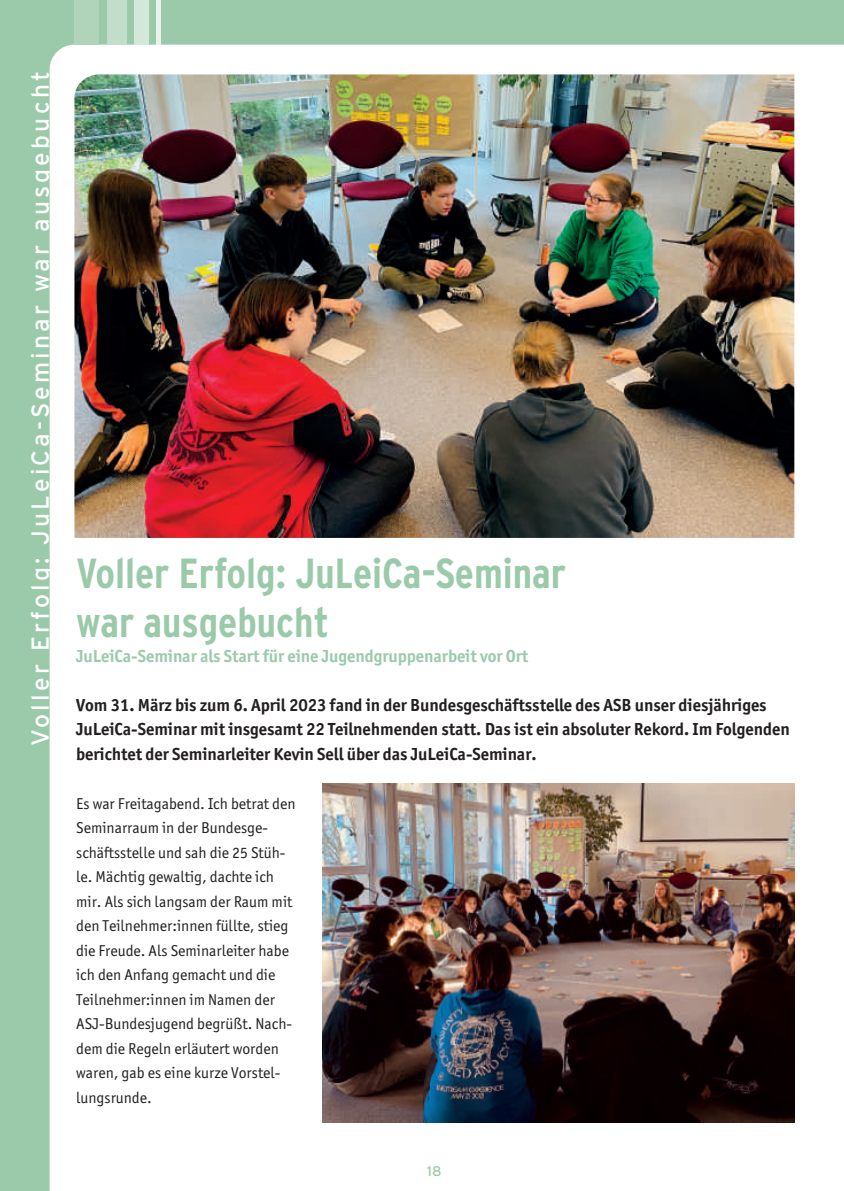
<style>
.page{position:relative;width:844px;height:1191px;background:#fff}
.page>*{position:absolute;margin:0;border:0;box-sizing:border-box;transform-origin:0 0}
.t1{font:700 condensed 42px/49px "Interstate";color:#9bcaaa}
.t2{font:24.5px "Interstate";letter-spacing:.13em;color:#fff}
.t3{font:700 17.5px/24.5px "Officina Sans ITC Pro";letter-spacing:-.005em;color:#231f20}
.t4{font:700 17.5px "Officina Sans ITC Pro";letter-spacing:-.005em;color:#9bcaaa}
.t5{font:15.75px/24.5px "Officina Sans ITC Pro";color:#231f20}
.t6{font:14px "Interstate";color:#9bcaaa}
</style>
<div class="page">
<hr style="left:843px;top:0;width:1px;height:45px;background:#9bcaaa">
<div style="left:0;top:0;width:843px;height:1191px;background:#9bcaaa"></div>
<div style="left:50px;top:45px;width:793px;height:1146px;background:#fff"></div>
<div style="left:74px;top:0;width:25px;height:45px;background:#afd4b9"></div>
<div style="left:107px;top:0;width:19px;height:45px;background:#c2ddc9"></div>
<div style="left:134px;top:0;width:15px;height:45px;background:#d4e7d8"></div>
<div style="left:156px;top:0;width:5px;height:45px;background:#e9f3eb"></div>
<img style="left:74px;top:74px;width:720px;height:464px">
<img style="left:322px;top:783px;width:472px;height:340px">
<h2 class="t2" style="left:31px;top:746px;width:676px;rotate:-90deg">Voller Erfolg: JuLeiCa-Seminar war ausgebucht</h2>
<h1 class="t1" style="left:76px;top:552px;width:491px">Voller Erfolg: JuLeiCa-Seminar war ausgebucht</h1>
<p class="t4" style="left:76px;top:649px;width:453px">JuLeiCa-Seminar als Start für eine Jugendgruppenarbeit vor Ort</p>
<p class="t3" style="left:76px;top:694px;width:714px">Vom 31. März bis zum 6. April 2023 fand in der Bundesgeschäftsstelle des ASB unser diesjähriges<br>JuLeiCa-Seminar mit insgesamt 22 Teilnehmenden statt. Das ist ein absoluter Rekord. Im Folgenden berichtet der Seminarleiter Kevin Sell über das JuLeiCa-Seminar.</p>
<p class="t5" style="left:76px;top:792px;width:221px">Es war Freitagabend. Ich betrat den<br>Seminarraum in der Bundesge&shy;schäftsstelle und sah die 25 Stüh&shy;le. Mächtig gewaltig, dachte ich mir. Als sich langsam der Raum mit den Teilnehmer:innen füllte, stieg die Freude. Als Seminarleiter habe ich den Anfang gemacht und die<br>Teilnehmer:innen im Namen der<br>ASJ-Bundesjugend begrüßt. Nach&shy;dem die Regeln erläutert worden waren, gab es eine kurze Vorstel&shy;lungsrunde.</p>
<p class="t6" style="left:427px;top:1166px;width:16px">18</p>
</div>
